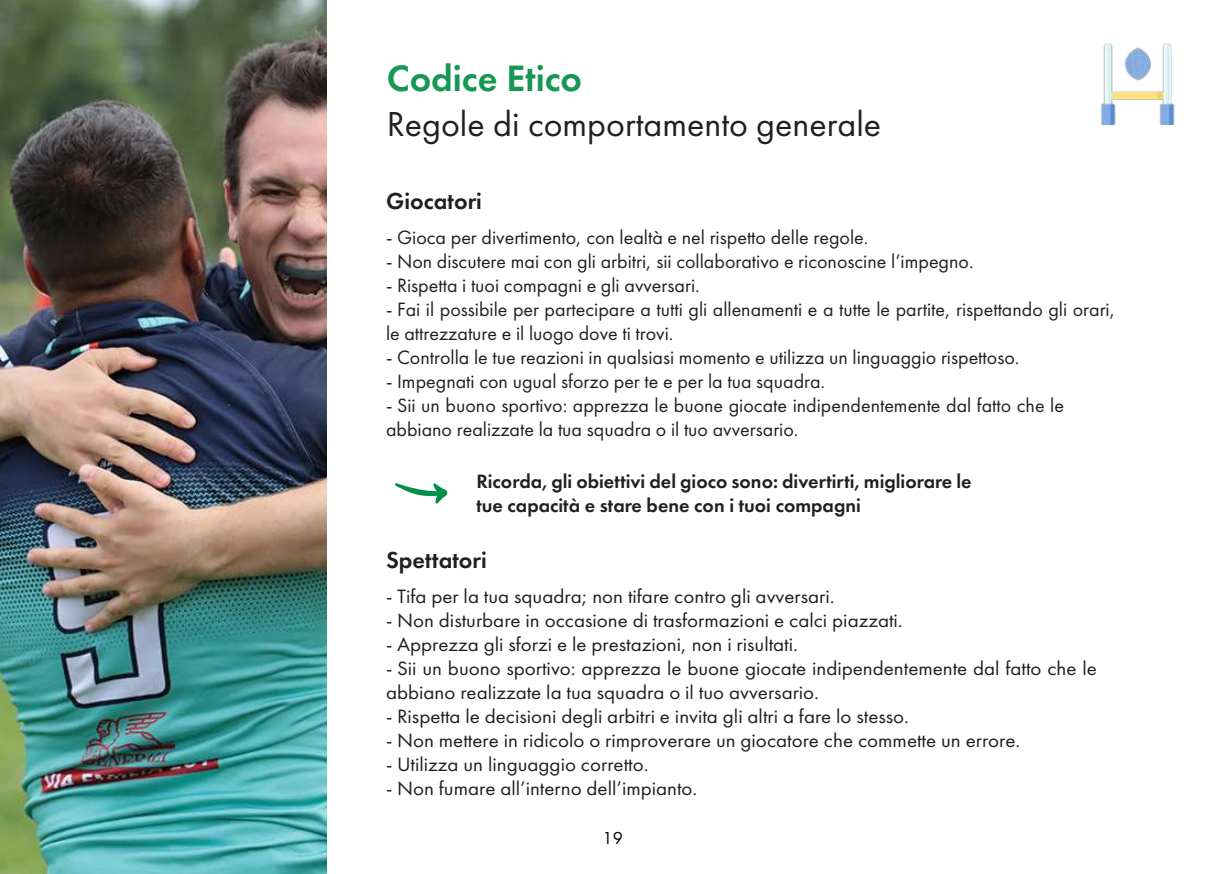
<style>
.page{position:relative;width:1225px;height:874px;background:#fff}
.page>*{position:absolute;margin:0;border:0;box-sizing:border-box;transform-origin:0 0}
.t1{font:600 38px "Futura PT";color:#169753}
.t2{font:36px "Futura PT";color:#231f20}
.t3{font:600 24px "Futura PT";color:#231f20}
.t4{font:20px/24px "Futura PT";color:#231f20}
.t5{font:600 20px/24px "Futura PT";color:#231f20}
.t6{font:18px "Futura PT";color:#000}
</style>
<div class="page">
<img style="left:0;top:0;width:326px;height:873px">
<svg style="left:395px;top:483px;width:52px;height:20px"></svg>
<img style="left:1100px;top:43px;width:75px;height:81px">
<h1 class="t1" style="left:387px;top:54px;width:197px">Codice Etico</h1>
<h2 class="t2" style="left:387px;top:103px;width:496px">Regole di comportamento generale</h2>
<p class="t3" style="left:386px;top:186px;width:97px">Giocatori</p>
<p class="t4" style="left:386px;top:225px;width:484px">- Gioca per divertimento, con lealtà e nel rispetto delle regole.</p>
<p class="t4" style="left:386px;top:249px;width:589px">- Non discutere mai con gli arbitri, sii collaborativo e riconoscine l’impegno.</p>
<p class="t4" style="left:386px;top:273px;width:315px">- Rispetta i tuoi compagni e gli avversari.</p>
<p class="t4" style="left:386px;top:297px;width:731px">- Fai il possibile per partecipare a tutti gli allenamenti e a tutte le partite, rispettando gli orari, le attrezzature e il luogo dove ti trovi.</p>
<p class="t4" style="left:386px;top:345px;width:635px">- Controlla le tue reazioni in qualsiasi momento e utilizza un linguaggio rispettoso.</p>
<p class="t4" style="left:386px;top:369px;width:441px">- Impegnati con ugual sforzo per te e per la tua squadra.</p>
<p class="t4" style="left:386px;top:393px;width:679px">- Sii un buono sportivo: apprezza le buone giocate indipendentemente dal fatto che le abbiano realizzate la tua squadra o il tuo avversario.</p>
<p class="t5" style="left:476px;top:468px;width:497px">Ricorda, gli obiettivi del gioco sono: divertirti, migliorare le tue capacità e stare bene con i tuoi compagni</p>
<p class="t3" style="left:386px;top:544px;width:102px">Spettatori</p>
<p class="t4" style="left:386px;top:583px;width:450px">- Tifa per la tua squadra; non tifare contro gli avversari.</p>
<p class="t4" style="left:386px;top:607px;width:518px">- Non disturbare in occasione di trasformazioni e calci piazzati.</p>
<p class="t4" style="left:386px;top:631px;width:413px">- Apprezza gli sforzi e le prestazioni, non i risultati.</p>
<p class="t4" style="left:386px;top:655px;width:712px">- Sii un buono sportivo: apprezza le buone giocate indipendentemente dal fatto che le abbiano realizzate la tua squadra o il tuo avversario.</p>
<p class="t4" style="left:386px;top:703px;width:524px">- Rispetta le decisioni degli arbitri e invita gli altri a fare lo stesso.</p>
<p class="t4" style="left:386px;top:727px;width:636px">- Non mettere in ridicolo o rimproverare un giocatore che commette un errore.</p>
<p class="t4" style="left:386px;top:751px;width:264px">- Utilizza un linguaggio corretto.</p>
<p class="t4" style="left:386px;top:775px;width:313px">- Non fumare all’interno dell’impianto.</p>
<p class="t6" style="left:602px;top:827px;width:22px">19</p>
</div>
